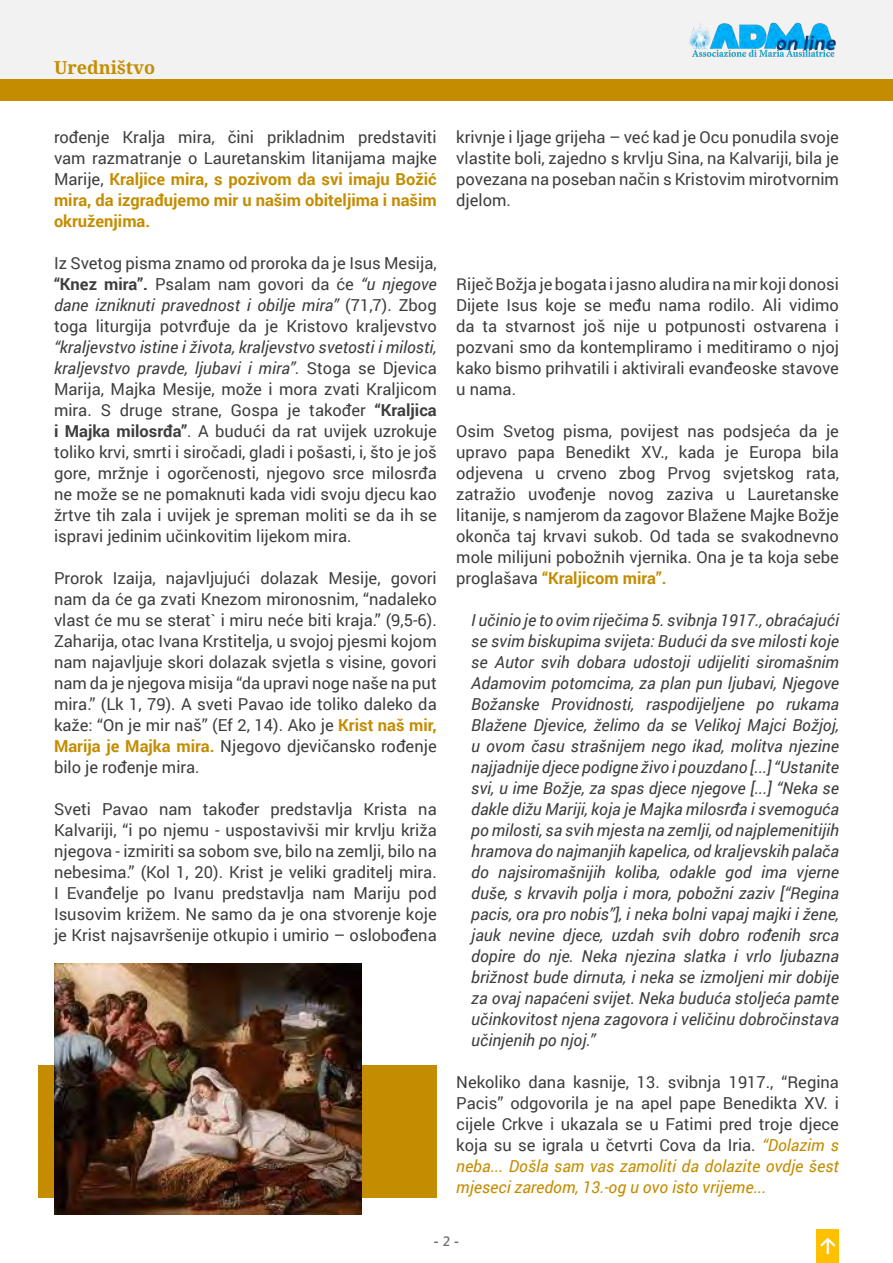
<style>
.page{position:relative;width:893px;height:1263px;background:#fff}
.page>*{position:absolute;margin:0;border:0;box-sizing:border-box;transform-origin:0 0}
.t1{font:700 18px "Noto Serif";color:#c48c00}
.t2{font:16.5px/21px "Roboto";color:#3e3e3f;text-align:justify}
.t3{font:italic 16.5px/21px "Roboto";color:#3e3e3f;text-align:justify}
.t4{font:700 13.5px "Segoe UI";color:#6d6e70}
.s1{font-weight:700;color:#c48c00}
.s2{font-weight:700}
.s3{font-style:italic}
.s4{font-style:italic;color:#c48c00}
.s5{font-weight:600}
</style>
<div class="page">
<div style="left:0;top:0;width:893px;height:80px;background:#f2f2f2"></div>
<img style="left:689px;top:22px;width:147px;height:35px">
<div style="left:816px;top:1229px;width:23px;height:34px;background:#ffc000"></div>
<svg style="left:820px;top:1237px;width:16px;height:17px"></svg>
<div style="left:0;top:80px;width:893px;height:20px;background:#c48c00"></div>
<div style="left:38px;top:1065px;width:399px;height:132px;background:#c48c00"></div>
<img style="left:54px;top:963px;width:307px;height:252px">
<p class="t1" style="left:54px;top:54px;width:103px">Uredništvo</p>
<p class="t2" style="left:54px;top:126px;width:384px">rođenje Kralja mira, čini prikladnim predstaviti vam razmatranje o Lauretanskim litanijama majke Marije, <span class="s1">Kraljice mira, s pozivom da svi imaju Božić mira, da izgrađujemo mir u našim obiteljima i našim okruženjima.</span></p>
<p class="t2" style="left:54px;top:252px;width:384px">Iz Svetog pisma znamo od proroka da je Isus Mesija, <span class="s2">“Knez mira”.</span> Psalam nam govori da će <span class="s3">“u njegove dane izniknuti pravednost i obilje mira”</span> (71,7). Zbog toga liturgija potvrđuje da je Kristovo kraljevstvo <span class="s3">“kraljevstvo istine i života, kraljevstvo svetosti i milosti, kraljevstvo pravde, ljubavi i mira”.</span> Stoga se Djevica Marija, Majka Mesije, može i mora zvati Kraljicom mira. S druge strane, Gospa je također <span class="s2">“Kraljica i Majka milosrđa”</span>. A budući da rat uvijek uzrokuje toliko krvi, smrti i siročadi, gladi i pošasti, i, što je još gore, mržnje i ogorčenosti, njegovo srce milosrđa ne može se ne pomaknuti kada vidi svoju djecu kao žrtve tih zala i uvijek je spreman moliti se da ih se ispravi jedinim učinkovitim lijekom mira.</p>
<p class="t2" style="left:54px;top:567px;width:384px">Prorok Izaija, najavljujući dolazak Mesije, govori nam da će ga zvati Knezom mironosnim, “nadaleko vlast će mu se sterat` i miru neće biti kraja.” (9,5-6).<br>Zaharija, otac Ivana Krstitelja, u svojoj pjesmi kojom nam najavljuje skori dolazak svjetla s visine, govori nam da je njegova misija “da upravi noge naše na put mira.” (Lk 1, 79). A sveti Pavao ide toliko daleko da kaže: “On je mir naš” (Ef 2, 14). Ako je <span class="s1">Krist naš mir, Marija je Majka mira.</span> Njegovo djevičansko rođenje bilo je rođenje mira.</p>
<p class="t2" style="left:54px;top:798px;width:384px">Sveti Pavao nam također predstavlja Krista na Kalvariji, “i po njemu - uspostavivši mir krvlju križa njegova - izmiriti sa sobom sve, bilo na zemlji, bilo na nebesima.” (Kol 1, 20). Krist je veliki graditelj mira.<br>I Evanđelje po Ivanu predstavlja nam Mariju pod Isusovim križem. Ne samo da je ona stvorenje koje je Krist najsavršenije otkupio i umirio – oslobođena</p>
<p class="t2" style="left:456px;top:126px;width:384px">krivnje i ljage grijeha – već kad je Ocu ponudila svoje vlastite boli, zajedno s krvlju Sina, na Kalvariji, bila je povezana na poseban način s Kristovim mirotvornim djelom.</p>
<p class="t2" style="left:456px;top:273px;width:384px">Riječ Božja je bogata i jasno aludira na mir koji donosi Dijete Isus koje se među nama rodilo. Ali vidimo da ta stvarnost još nije u potpunosti ostvarena i pozvani smo da kontempliramo i meditiramo o njoj kako bismo prihvatili i aktivirali evanđeoske stavove u nama.</p>
<p class="t2" style="left:456px;top:420px;width:384px">Osim Svetog pisma, povijest nas podsjeća da je upravo papa Benedikt XV., kada je Europa bila odjevena u crveno zbog Prvog svjetskog rata, zatražio uvođenje novog zaziva u Lauretanske litanije, s namjerom da zagovor Blažene Majke Božje okonča taj krvavi sukob. Od tada se svakodnevno mole milijuni pobožnih vjernika. Ona je ta koja sebe proglašava <span class="s1">“Kraljicom mira”.</span></p>
<p class="t3" style="left:471px;top:609px;width:369px">I učinio je to ovim riječima 5. svibnja 1917., obraćajući se svim biskupima svijeta: Budući da sve milosti koje se Autor svih dobara udostoji udijeliti siromašnim Adamovim potomcima, za plan pun ljubavi, Njegove Božanske Providnosti, raspodijeljene po rukama Blažene Djevice, želimo da se Velikoj Majci Božjoj, u ovom času strašnijem nego ikad, molitva njezine najjadnije djece podigne živo i pouzdano [...] “Ustanite svi, u ime Božje, za spas djece njegove [...] “Neka se dakle dižu Mariji, koja je Majka milosrđa i svemoguća po milosti, sa svih mjesta na zemlji, od najplemenitijih hramova do najmanjih kapelica, od kraljevskih palača do najsiromašnijih koliba, odakle god ima vjerne duše, s krvavih polja i mora, pobožni zaziv [“Regina pacis, ora pro nobis”], i neka bolni vapaj majki i žene, jauk nevine djece, uzdah svih dobro rođenih srca dopire do nje. Neka njezina slatka i vrlo ljubazna brižnost bude dirnuta, i neka se izmoljeni mir dobije za ovaj napaćeni svijet. Neka buduća stoljeća pamte učinkovitost njena zagovora i veličinu dobročinstava učinjenih po njoj.”</p>
<p class="t2" style="left:456px;top:1071px;width:384px">Nekoliko dana kasnije, 13. svibnja 1917., “Regina Pacis” odgovorila je na apel pape Benedikta XV. i cijele Crkve i ukazala se u Fatimi pred troje djece koja su se igrala u četvrti Cova da Iria. <span class="s4">“Dolazim s neba... Došla sam vas zamoliti da dolazite ovdje šest mjeseci zaredom, 13.-og u ovo isto vrijeme...</span></p>
<p class="t4" style="left:434px;top:1229px;width:27px">- <span class="s5">2</span> -</p>
</div>
